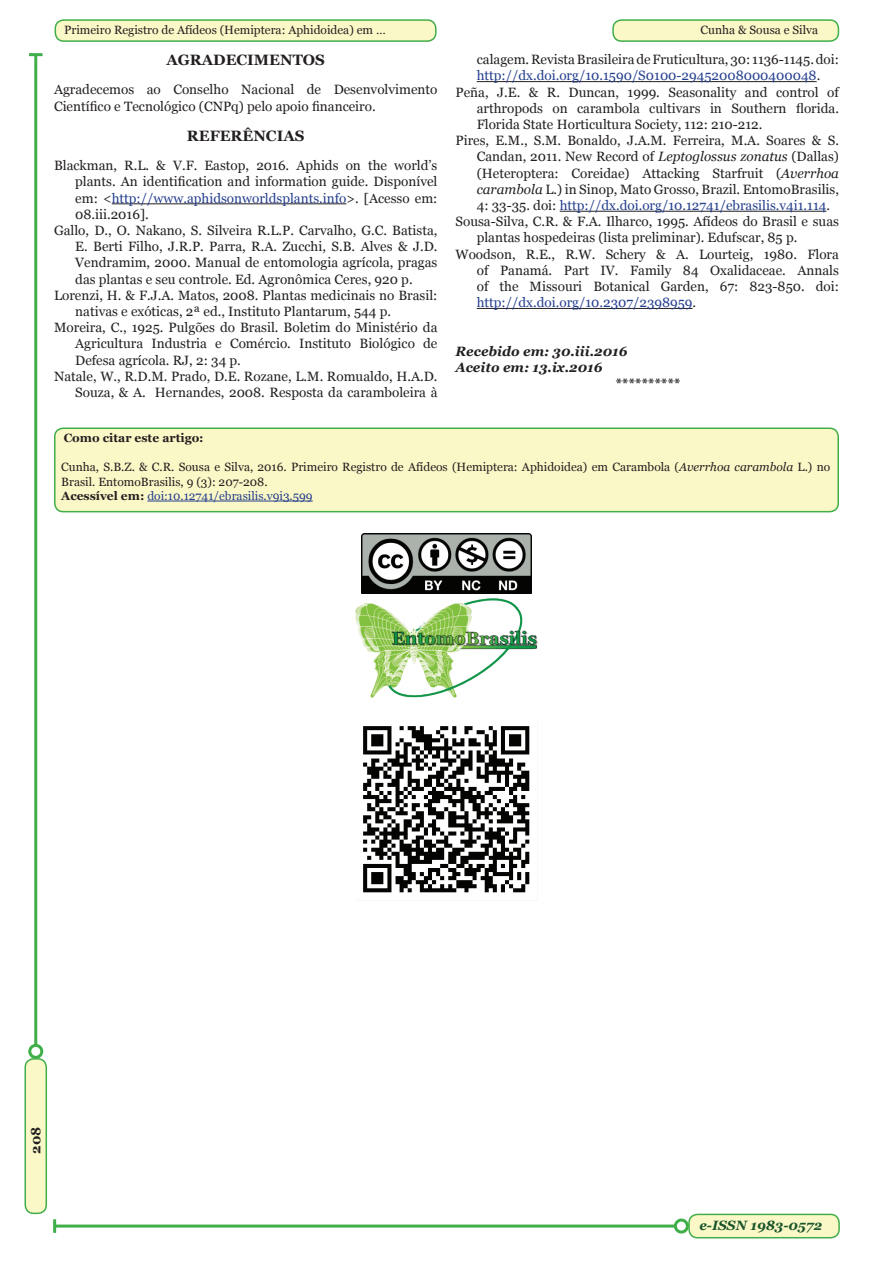
<style>
.page{position:relative;width:893px;height:1263px;background:#fff}
.page>*{position:absolute;margin:0;border:0;box-sizing:border-box;transform-origin:0 0}
.t1{font:700 15px "Georgia";color:#231f20}
.t2{font:13.5px/16.2px "Georgia";color:#231f20}
.t3{font:13.5px "Georgia";color:#253f8e}
.t4{font:italic 700 13.5px "Georgia";color:#231f20}
.t5{font:italic 700 13.5px "Georgia";color:#19552a}
.t6{font:700 13.5px "Georgia";color:#231f20}
.t7{font:12px/14.4px "Georgia";color:#231f20}
.t8{font:700 12px "Georgia";color:#231f20}
.s1{color:#231f20}
.s2{font-style:italic}
.s3{font-weight:700}
.s4{color:#253f8e}
</style>
<div class="page">
<div style="left:25px;top:1059px;width:21px;height:154px;background:#fbf8c7;border-radius:9px"></div>
<div style="left:25px;top:1058px;width:22px;height:156px;border:2px solid #40ae49;border-radius:9px"></div>
<div style="left:55px;top:20px;width:381px;height:21px;background:#fbf8c7;border-radius:9px"></div>
<div style="left:55px;top:19px;width:382px;height:23px;border:2px solid #40ae49;border-radius:9px"></div>
<div style="left:613px;top:20px;width:225px;height:21px;background:#fbf8c7;border-radius:9px"></div>
<div style="left:612px;top:19px;width:227px;height:23px;border:2px solid #40ae49;border-radius:9px"></div>
<div style="left:689px;top:1214px;width:150px;height:24px;background:#fbf8c7;border-radius:9px"></div>
<div style="left:688px;top:1214px;width:152px;height:24px;border:2px solid #40ae49;border-radius:9px"></div>
<hr style="left:34px;top:55px;width:3px;height:990px;background:#40ae49">
<div style="left:28px;top:1044px;width:15px;height:15px;border:3px solid #40ae49;border-radius:50%"></div>
<hr style="left:29px;top:53px;width:14px;height:3px;background:#40ae49">
<hr style="left:55px;top:1224px;width:620px;height:3px;background:#40ae49">
<hr style="left:53px;top:1219px;width:3px;height:14px;background:#40ae49">
<div style="left:674px;top:1218px;width:15px;height:15px;border:3px solid #40ae49;border-radius:50%"></div>
<hr style="left:112px;top:203px;width:234px;height:1px;background:#231f20">
<hr style="left:477px;top:81px;width:340px;height:1px;background:#231f20">
<hr style="left:560px;top:211px;width:266px;height:1px;background:#231f20">
<hr style="left:477px;top:308px;width:216px;height:1px;background:#231f20">
<img style="left:363px;top:726px;width:167px;height:167px">
<div style="left:55px;top:428px;width:783px;height:84px;background:#fbf8c7;border-radius:9px"></div>
<hr style="left:147px;top:501px;width:166px;height:1px;background:#253f8e">
<div style="left:54px;top:427px;width:785px;height:85px;border:2px solid #40ae49;border-radius:9px"></div>
<img style="left:355px;top:598px;width:183px;height:100px">
<img style="left:361px;top:534px;width:170px;height:59px">
<p class="t7" style="left:64px;top:23px;width:323px">Primeiro Registro de Afídeos (Hemiptera: Aphidoidea) em …</p>
<p class="t7" style="left:700px;top:23px;width:119px">Cunha &amp; Sousa e Silva</p>
<p class="t1" style="left:166px;top:51px;width:158px">Agradecimentos</p>
<p class="t2" style="left:54px;top:82px;width:385px">Agradecemos ao Conselho Nacional de Desenvolvimento<br>Científico e Tecnológico (CNPq) pelo apoio financeiro.</p>
<p class="t1" style="left:187px;top:126px;width:108px">Referências</p>
<p class="t2" style="left:54px;top:158px;width:385px">Blackman, R.L. &amp; V.F. Eastop, 2016. Aphids on the world’s</p>
<p class="t2" style="left:75px;top:174px;width:364px">plants. An identification and information guide. Disponível</p>
<p class="t3" style="left:75px;top:190px;width:364px"><span class="s1">em: &lt;</span>http://www.aphidsonworldsplants.info<span class="s1">&gt;. [Acesso em:</span></p>
<p class="t2" style="left:75px;top:206px;width:75px">08.iii.2016].</p>
<p class="t2" style="left:54px;top:223px;width:385px">Gallo, D., O. Nakano, S. Silveira R.L.P. Carvalho, G.C. Batista,</p>
<p class="t2" style="left:75px;top:239px;width:364px">E. Berti Filho, J.R.P. Parra, R.A. Zucchi, S.B. Alves &amp; J.D.</p>
<p class="t2" style="left:75px;top:255px;width:364px">Vendramim, 2000. Manual de entomologia agrícola, pragas</p>
<p class="t2" style="left:75px;top:271px;width:339px">das plantas e seu controle. Ed. Agronômica Ceres, 920 p.</p>
<p class="t2" style="left:54px;top:287px;width:385px">Lorenzi, H. &amp; F.J.A. Matos, 2008. Plantas medicinais no Brasil:</p>
<p class="t2" style="left:75px;top:304px;width:317px">nativas e exóticas, 2ª ed., Instituto Plantarum, 544 p.</p>
<p class="t2" style="left:54px;top:320px;width:385px">Moreira, C., 1925. Pulgões do Brasil. Boletim do Ministério da</p>
<p class="t2" style="left:75px;top:336px;width:364px">Agricultura Industria e Comércio. Instituto Biológico de</p>
<p class="t2" style="left:75px;top:352px;width:167px">Defesa agrícola. RJ, 2: 34 p.</p>
<p class="t2" style="left:54px;top:368px;width:385px">Natale, W., R.D.M. Prado, D.E. Rozane, L.M. Romualdo, H.A.D.</p>
<p class="t2" style="left:75px;top:385px;width:364px">Souza, &amp; A. Hernandes, 2008. Resposta da caramboleira à</p>
<p class="t2" style="left:477px;top:52px;width:364px">calagem.Revista Brasileira de Fruticultura, 30: 1136-1145. doi:</p>
<p class="t3" style="left:477px;top:68px;width:345px">http://dx.doi.org/10.1590/S0100-29452008000400048<span class="s1">.</span></p>
<p class="t2" style="left:455px;top:84px;width:385px">Peña, J.E. &amp; R. Duncan, 1999. Seasonality and control of</p>
<p class="t2" style="left:477px;top:100px;width:364px">arthropods on carambola cultivars in Southern florida.</p>
<p class="t2" style="left:477px;top:117px;width:287px">Florida State Horticultura Society, 112: 210-212.</p>
<p class="t2" style="left:455px;top:133px;width:385px">Pires, E.M., S.M. Bonaldo, J.A.M. Ferreira, M.A. Soares &amp; S.</p>
<p class="t2" style="left:477px;top:149px;width:364px">Candan, 2011. New Record of <span class="s2">Leptoglossus zonatus</span> (Dallas)</p>
<p class="t2" style="left:477px;top:165px;width:364px">(Heteroptera: Coreidae) Attacking Starfruit (<span class="s2">Averrhoa</span></p>
<p class="t2" style="left:477px;top:181px;width:364px"><span class="s2">carambola</span> L.) in Sinop, Mato Grosso, Brazil. EntomoBrasilis,</p>
<p class="t3" style="left:477px;top:197px;width:355px"><span class="s1">4: 33-35. doi:</span> http://dx.doi.org/10.12741/ebrasilis.v4i1.114<span class="s1">.</span></p>
<p class="t2" style="left:455px;top:214px;width:385px">Sousa-Silva, C.R. &amp; F.A. Ilharco, 1995. Afídeos do Brasil e suas</p>
<p class="t2" style="left:477px;top:230px;width:322px">plantas hospedeiras (lista preliminar). Edufscar, 85 p.</p>
<p class="t2" style="left:455px;top:246px;width:385px">Woodson, R.E., R.W. Schery &amp; A. Lourteig, 1980. Flora</p>
<p class="t2" style="left:477px;top:262px;width:364px">of Panamá. Part IV. Family 84 Oxalidaceae. Annals</p>
<p class="t2" style="left:477px;top:279px;width:364px">of the Missouri Botanical Garden, 67: 823-850. doi:</p>
<p class="t3" style="left:477px;top:294px;width:221px">http://dx.doi.org/10.2307/2398959<span class="s1">.</span></p>
<p class="t4" style="left:455px;top:342px;width:173px">Recebido em: 30.iii.2016</p>
<p class="t4" style="left:455px;top:359px;width:149px">Aceito em: 13.ix.2016</p>
<p class="t4" style="left:615px;top:375px;width:67px">**********</p>
<p class="t8" style="left:64px;top:430px;width:141px">Como citar este artigo:</p>
<p class="t7" style="left:61px;top:460px;width:770px">Cunha, S.B.Z. &amp; C.R. Sousa e Silva, 2016. Primeiro Registro de Afídeos (Hemiptera: Aphidoidea) em Carambola (<span class="s2">Averrhoa carambola</span> L.) no<br>Brasil. EntomoBrasilis, 9 (3): 207-208.<br><span class="s3">Acessível em:</span> <span class="s4">doi:10.12741/ebrasilis.v9i3.599</span></p>
<p class="t6" style="left:27px;top:1154px;width:29px;rotate:-90deg">208</p>
<p class="t5" style="left:699px;top:1216px;width:124px">e-ISSN 1983-0572</p>
</div>
